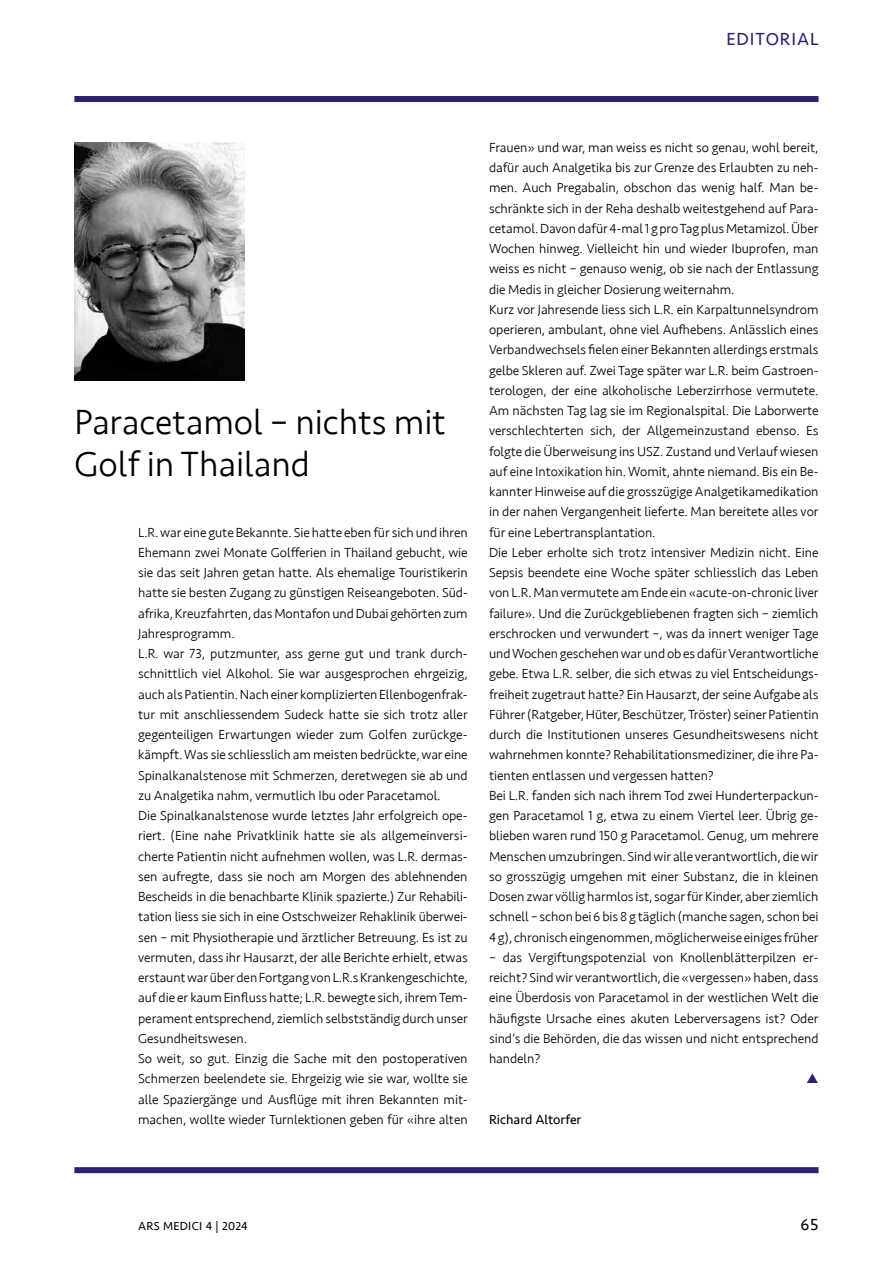
<style>
.page{position:relative;width:893px;height:1263px;background:#fff}
.page>*{position:absolute;margin:0;border:0;box-sizing:border-box;transform-origin:0 0}
.t1{font:300 36px/42px "Seravek";letter-spacing:-.005em;color:#000}
.t2{font:18px "Seravek";letter-spacing:.05em;color:#2b2171}
.t3{font:16.5px "Seravek";color:#000}
.t4{font:300 13.5px/20.2px "Seravek";letter-spacing:-.005em;color:#000}
.t5{font:13.5px "Seravek";color:#000}
.t6{font:12px "Seravek";letter-spacing:.02em;color:#000}
</style>
<div class="page">
<div style="left:74px;top:96px;width:745px;height:6px;background:#2b2171"></div>
<div style="left:74px;top:1167px;width:745px;height:6px;background:#2b2171"></div>
<img style="left:74px;top:142px;width:170px;height:239px">
<h2 class="t2" style="left:726px;top:25px;width:94px">EDITORIAL</h2>
<h1 class="t1" style="left:74px;top:402px;width:373px">Paracetamol – nichts mit<br>Golf in Thailand</h1>
<p class="t4" style="left:138px;top:522px;width:331px">L.R. war eine gute Bekannte. Sie hatte eben für sich und ihren Ehemann zwei Monate Golfferien in Thailand gebucht, wie sie das seit Jahren getan hatte. Als ehemalige Touristikerin hatte sie besten Zugang zu günstigen Reiseangeboten. Süd&shy;afrika, Kreuzfahrten, das Montafon und Dubai gehörten zum Jahresprogramm.<br>L.R. war 73, putzmunter, ass gerne gut und trank durch&shy;schnittlich viel Alkohol. Sie war ausgesprochen ehrgeizig, auch als Patientin. Nach einer komplizierten Ellenbogenfrak&shy;tur mit anschliessendem Sudeck hatte sie sich trotz aller gegenteiligen Erwartungen wieder zum Golfen zurückge&shy;kämpft. Was sie schliesslich am meisten bedrückte, war eine Spinalkanalstenose mit Schmerzen, deretwegen sie ab und zu Analgetika nahm, vermutlich Ibu oder Paracetamol.<br>Die Spinalkanalstenose wurde letztes Jahr erfolgreich ope&shy;riert. (Eine nahe Privatklinik hatte sie als allgemeinversi&shy;cherte Patientin nicht aufnehmen wollen, was L.R. dermas&shy;sen aufregte, dass sie noch am Morgen des ablehnenden Bescheids in die benachbarte Klinik spazierte.) Zur Rehabili&shy;tation liess sie sich in eine Ostschweizer Rehaklinik überwei&shy;sen – mit Physiotherapie und ärztlicher Betreuung. Es ist zu vermuten, dass ihr Hausarzt, der alle Berichte erhielt, etwas erstaunt war über den Fortgang von L.R.s Krankengeschichte, auf die er kaum Einfluss hatte; L.R. bewegte sich, ihrem Tem&shy;perament entsprechend, ziemlich selbstständig durch unser Gesundheitswesen.<br>So weit, so gut. Einzig die Sache mit den postoperativen Schmerzen beelendete sie. Ehrgeizig wie sie war, wollte sie alle Spaziergänge und Ausflüge mit ihren Bekannten mit&shy;machen, wollte wieder Turnlektionen geben für «ihre alten</p>
<p class="t4" style="left:489px;top:137px;width:331px">Frauen» und war, man weiss es nicht so genau, wohl bereit, dafür auch Analgetika bis zur Grenze des Erlaubten zu neh&shy;men. Auch Pregabalin, obschon das wenig half. Man be&shy;schränkte sich in der Reha deshalb weitestgehend auf Para&shy;cetamol. Davon dafür 4-mal 1 g pro Tag plus Metamizol. Über Wochen hinweg. Vielleicht hin und wieder Ibuprofen, man weiss es nicht – genauso wenig, ob sie nach der Entlassung die Medis in gleicher Dosierung weiternahm.<br>Kurz vor Jahresende liess sich L.R. ein Karpaltunnelsyndrom operieren, ambulant, ohne viel Aufhebens. Anlässlich eines Verbandwechsels fielen einer Bekannten allerdings erstmals gelbe Skleren auf. Zwei Tage später war L.R. beim Gastroen&shy;terologen, der eine alkoholische Leberzirrhose vermutete.<br>Am nächsten Tag lag sie im Regionalspital. Die Laborwerte verschlechterten sich, der Allgemeinzustand ebenso. Es folgte die Überweisung ins USZ. Zustand und Verlauf wiesen auf eine Intoxikation hin. Womit, ahnte niemand. Bis ein Be&shy;kannter Hinweise auf die grosszügige Analgetikamedikation in der nahen Vergangenheit lieferte. Man bereitete alles vor für eine Lebertransplantation.<br>Die Leber erholte sich trotz intensiver Medizin nicht. Eine Sepsis beendete eine Woche später schliesslich das Leben von L.R. Man vermutete am Ende ein «acute-on-chronic liver failure». Und die Zurückgebliebenen fragten sich – ziemlich erschrocken und verwundert –, was da innert weniger Tage und Wochen geschehen war und ob es dafür Verantwortliche gebe. Etwa L.R. selber, die sich etwas zu viel Entscheidungs&shy;freiheit zugetraut hatte? Ein Hausarzt, der seine Aufgabe als Führer (Ratgeber, Hüter, Beschützer, Tröster) seiner Patientin durch die Institutionen unseres Gesundheitswesens nicht wahrnehmen konnte? Rehabilitationsmediziner, die ihre Pa&shy;tienten entlassen und vergessen hatten?<br>Bei L.R. fanden sich nach ihrem Tod zwei Hunderterpackun&shy;gen Paracetamol 1 g, etwa zu einem Viertel leer. Übrig ge&shy;blieben waren rund 150 g Paracetamol. Genug, um mehrere Menschen umzubringen. Sind wir alle verantwortlich, die wir so grosszügig umgehen mit einer Substanz, die in kleinen Dosen zwar völlig harmlos ist, sogar für Kinder, aber ziemlich schnell – schon bei 6 bis 8 g täglich (manche sagen, schon bei 4 g), chronisch eingenommen, möglicherweise einiges früher</p>
<p class="t4" style="left:489px;top:947px;width:331px;text-align:justify">– das Vergiftungspotenzial von Knollenblätterpilzen er&shy;reicht? Sind wir verantwortlich, die «vergessen» haben, dass eine Überdosis von Paracetamol in der westlichen Welt die häufigste Ursache eines akuten Leberversagens ist? Oder sind’s die Behörden, die das wissen und nicht entsprechend handeln?</p>
<p class="t5" style="left:489px;top:1109px;width:94px">Richard Altorfer</p>
<p class="t6" style="left:138px;top:1217px;width:111px">ARS MEDICI 4 | 2024</p>
<p class="t3" style="left:800px;top:1212px;width:20px">65</p>
</div>
